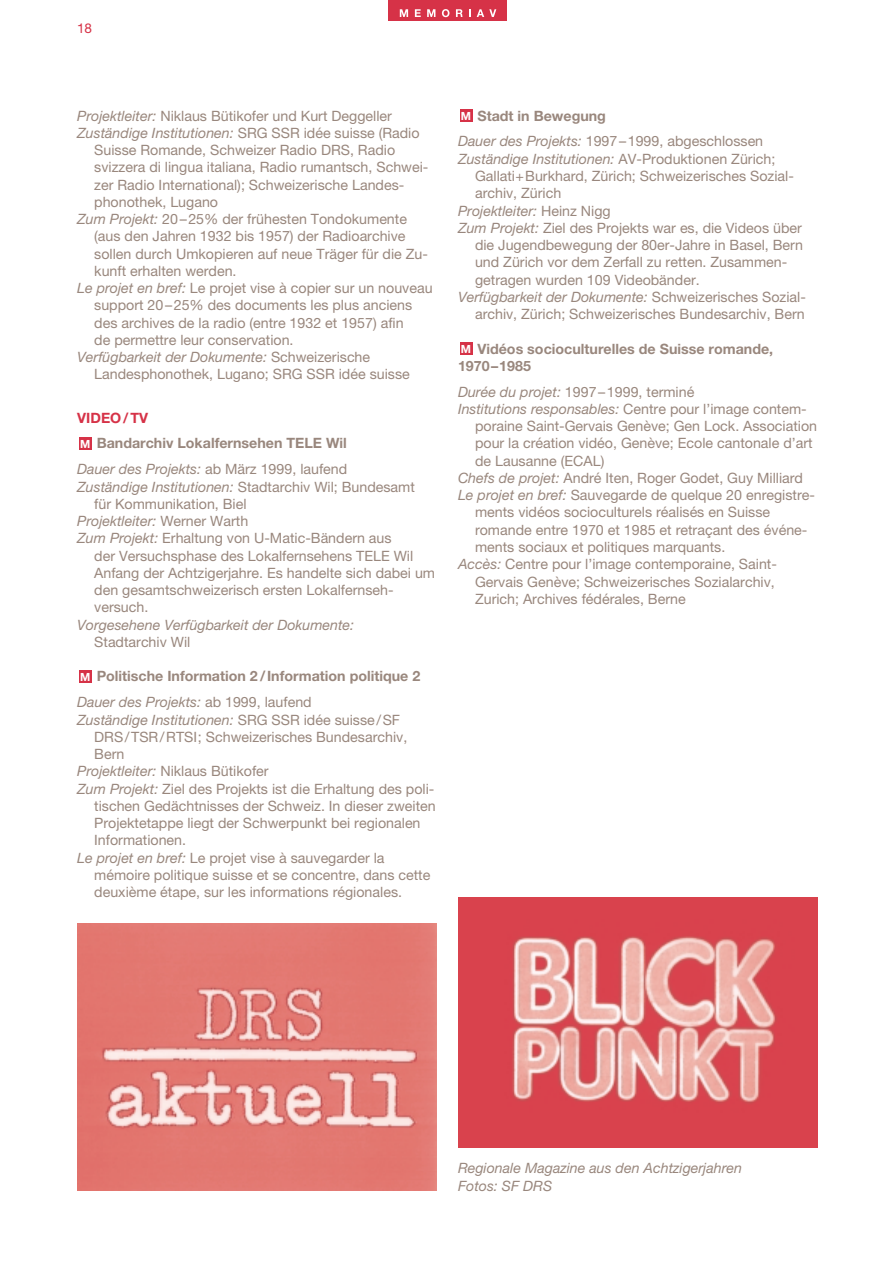
<style>
.page{position:relative;width:893px;height:1262px;background:#fff}
.page>*{position:absolute;margin:0;border:0;box-sizing:border-box;transform-origin:0 0}
.t1{font:14.25px/26px "Helvetica Neue";color:#99877d}
.t2{font:italic 14.25px/17.2px "Helvetica Neue";color:#99877d}
.t3{font:700 14.25px/26px "Helvetica Neue";color:#99877d}
.t4{font:700 14.25px "Helvetica Neue";color:#d63247}
.t5{font:13.5px "Helvetica Neue";color:#d63247}
.t6{font:700 11.25px "Helvetica Neue";color:#fff}
.s1{font-style:italic}
.s2{font-style:normal}
.s3{font-weight:400;font-style:italic}
.s4{font-weight:400}
.s5{font-weight:700}
</style>
<div class="page">
<div style="left:388px;top:0;width:118px;height:21px;background:#d63247"></div>
<svg style="left:400px;top:9px;width:8px;height:8px"></svg>
<svg style="left:415px;top:9px;width:6px;height:8px"></svg>
<svg style="left:427px;top:9px;width:8px;height:8px"></svg>
<svg style="left:442px;top:9px;width:7px;height:8px"></svg>
<svg style="left:456px;top:9px;width:6px;height:8px"></svg>
<svg style="left:476px;top:9px;width:20px;height:8px"></svg>
<div style="left:459px;top:342px;width:13px;height:13px;background:#d63247"></div>
<div style="left:459px;top:109px;width:13px;height:13px;background:#d63247"></div>
<div style="left:79px;top:670px;width:13px;height:12px;background:#d63247"></div>
<div style="left:79px;top:437px;width:13px;height:13px;background:#d63247"></div>
<img style="left:77px;top:923px;width:359px;height:267px">
<img style="left:458px;top:897px;width:359px;height:250px">
<p class="t5" style="left:77px;top:23px;width:16px">18</p>
<p class="t1" style="left:77px;top:104px;width:316px"><span class="s1">Projektleiter:</span> Niklaus Bütikofer und Kurt Deggeller</p>
<p class="t2" style="left:77px;top:126px;width:344px">Zuständige Institutionen: <span class="s2">SRG SSR idée suisse (Radio</span></p>
<p class="t1" style="left:94px;top:139px;width:302px">Suisse Romande, Schweizer Radio DRS, Radio</p>
<p class="t1" style="left:94px;top:156px;width:336px">svizzera di lingua italiana, Radio rumantsch, Schwei-</p>
<p class="t1" style="left:94px;top:173px;width:311px">zer Radio International); Schweizerische Landes-</p>
<p class="t1" style="left:94px;top:190px;width:125px">phonothek, Lugano</p>
<p class="t1" style="left:77px;top:208px;width:331px"><span class="s1">Zum Projekt:</span> 20–25% der frühesten Tondokumente</p>
<p class="t1" style="left:94px;top:225px;width:313px">(aus den Jahren 1932 bis 1957) der Radioarchive</p>
<p class="t1" style="left:94px;top:242px;width:335px">sollen durch Umkopieren auf neue Träger für die Zu-</p>
<p class="t1" style="left:94px;top:259px;width:144px">kunft erhalten werden.</p>
<p class="t1" style="left:77px;top:277px;width:357px"><span class="s1">Le projet en bref:</span> Le projet vise à copier sur un nouveau</p>
<p class="t1" style="left:94px;top:294px;width:319px">support 20–25% des documents les plus anciens</p>
<p class="t1" style="left:94px;top:311px;width:311px">des archives de la radio (entre 1932 et 1957) afin</p>
<p class="t1" style="left:94px;top:328px;width:201px">de permettre leur conservation.</p>
<p class="t2" style="left:77px;top:350px;width:294px">Verfügbarkeit der Dokumente: <span class="s2">Schweizerische</span></p>
<p class="t1" style="left:94px;top:363px;width:317px">Landesphonothek, Lugano; SRG SSR idée suisse</p>
<p class="t4" style="left:77px;top:412px;width:72px">VIDEO /TV</p>
<p class="t3" style="left:77px;top:432px;width:271px;text-align:right">Bandarchiv Lokalfernsehen TELE Wil<br><span class="s3">Dauer des Projekts:</span> <span class="s4">ab März 1999, laufend</span></p>
<p class="t2" style="left:77px;top:479px;width:339px">Zuständige Institutionen: <span class="s2">Stadtarchiv Wil; Bundesamt</span></p>
<p class="t1" style="left:94px;top:492px;width:154px">für Kommunikation, Biel</p>
<p class="t2" style="left:77px;top:514px;width:172px">Projektleiter: <span class="s2">Werner Warth</span></p>
<p class="t1" style="left:77px;top:527px;width:316px"><span class="s1">Zum Projekt:</span> Erhaltung von U-Matic-Bändern aus</p>
<p class="t1" style="left:94px;top:544px;width:320px">der Versuchsphase des Lokalfernsehens TELE Wil</p>
<p class="t1" style="left:94px;top:561px;width:342px">Anfang der Achtzigerjahre. Es handelte sich dabei um</p>
<p class="t1" style="left:94px;top:579px;width:301px">den gesamtschweizerisch ersten Lokalfernseh-</p>
<p class="t1" style="left:94px;top:596px;width:56px">versuch.</p>
<p class="t2" style="left:77px;top:617px;width:278px">Vorgesehene Verfügbarkeit der Dokumente:</p>
<p class="t1" style="left:94px;top:630px;width:98px">Stadtarchiv Wil</p>
<p class="t3" style="left:77px;top:665px;width:344px;text-indent:19px">Politische Information 2 /Information politique 2<br><span class="s3">Dauer des Projekts:</span> <span class="s4">ab 1999, laufend</span></p>
<p class="t2" style="left:77px;top:712px;width:324px">Zuständige Institutionen: <span class="s2">SRG SSR idée suisse/SF</span></p>
<p class="t1" style="left:94px;top:725px;width:314px">DRS/TSR/RTSI; Schweizerisches Bundesarchiv,</p>
<p class="t1" style="left:94px;top:742px;width:32px">Bern</p>
<p class="t1" style="left:77px;top:760px;width:193px"><span class="s1">Projektleiter:</span> Niklaus Bütikofer</p>
<p class="t1" style="left:77px;top:777px;width:358px"><span class="s1">Zum Projekt:</span> Ziel des Projekts ist die Erhaltung des poli-</p>
<p class="t1" style="left:94px;top:794px;width:343px">tischen Gedächtnisses der Schweiz. In dieser zweiten</p>
<p class="t1" style="left:94px;top:811px;width:328px">Projektetappe liegt der Schwerpunkt bei regionalen</p>
<p class="t1" style="left:94px;top:829px;width:93px">Informationen.</p>
<p class="t1" style="left:77px;top:846px;width:309px"><span class="s1">Le projet en bref:</span> Le projet vise à sauvegarder la</p>
<p class="t1" style="left:94px;top:863px;width:337px">mémoire politique suisse et se concentre, dans cette</p>
<p class="t1" style="left:94px;top:880px;width:309px">deuxième étape, sur les informations régionales.</p>
<p class="t6" style="left:80px;top:440px;width:12px">M</p>
<p class="t6" style="left:80px;top:672px;width:12px">M</p>
<p class="t1" style="left:458px;top:104px;width:307px;text-indent:19px"><span class="s5">Stadt in Bewegung<br></span><span class="s1">Dauer des Projekts:</span> 1997–1999, abgeschlossen</p>
<p class="t2" style="left:458px;top:152px;width:319px">Zuständige Institutionen: <span class="s2">AV-Produktionen Zürich;</span></p>
<p class="t1" style="left:475px;top:165px;width:320px">Gallati+Burkhard, Zürich; Schweizerisches Sozial-</p>
<p class="t1" style="left:475px;top:182px;width:88px">archiv, Zürich</p>
<p class="t2" style="left:458px;top:203px;width:154px">Projektleiter: <span class="s2">Heinz Nigg</span></p>
<p class="t1" style="left:458px;top:216px;width:345px"><span class="s1">Zum Projekt:</span> Ziel des Projekts war es, die Videos über</p>
<p class="t1" style="left:475px;top:234px;width:329px">die Jugendbewegung der 80er-Jahre in Basel, Bern</p>
<p class="t1" style="left:475px;top:251px;width:314px">und Zürich vor dem Zerfall zu retten. Zusammen-</p>
<p class="t1" style="left:475px;top:268px;width:226px">getragen wurden 109 Videobänder.</p>
<p class="t2" style="left:458px;top:290px;width:349px">Verfügbarkeit der Dokumente: <span class="s2">Schweizerisches Sozial-</span></p>
<p class="t1" style="left:475px;top:303px;width:331px">archiv, Zürich; Schweizerisches Bundesarchiv, Bern</p>
<p class="t3" style="left:458px;top:341px;width:317px;line-height:17.2px;text-indent:19px">Vidéos socioculturelles de Suisse romande,<br>1970–1985</p>
<p class="t1" style="left:458px;top:380px;width:238px"><span class="s1">Durée du projet:</span> 1997–1999, terminé</p>
<p class="t2" style="left:458px;top:402px;width:350px">Institutions responsables: <span class="s2">Centre pour l’image contem-</span></p>
<p class="t1" style="left:475px;top:415px;width:343px">poraine Saint-Gervais Genève; Gen Lock. Association</p>
<p class="t1" style="left:475px;top:432px;width:339px">pour la création vidéo, Genève; Ecole cantonale d’art</p>
<p class="t1" style="left:475px;top:449px;width:131px">de Lausanne (ECAL)</p>
<p class="t1" style="left:458px;top:466px;width:346px"><span class="s1">Chefs de projet:</span> André Iten, Roger Godet, Guy Milliard</p>
<p class="t1" style="left:458px;top:484px;width:358px"><span class="s1">Le projet en bref:</span> Sauvegarde de quelque 20 enregistre-</p>
<p class="t1" style="left:475px;top:501px;width:296px">ments vidéos socioculturels réalisés en Suisse</p>
<p class="t1" style="left:475px;top:518px;width:334px">romande entre 1970 et 1985 et retraçant des événe-</p>
<p class="t1" style="left:475px;top:535px;width:252px">ments sociaux et politiques marquants.</p>
<p class="t1" style="left:458px;top:553px;width:320px"><span class="s1">Accès:</span> Centre pour l’image contemporaine, Saint-</p>
<p class="t1" style="left:475px;top:570px;width:301px">Gervais Genève; Schweizerisches Sozialarchiv,</p>
<p class="t1" style="left:475px;top:587px;width:212px">Zurich; Archives fédérales, Berne</p>
<p class="t6" style="left:461px;top:112px;width:12px">M</p>
<p class="t6" style="left:461px;top:345px;width:12px">M</p>
<p class="t2" style="left:458px;top:1161px;width:285px">Regionale Magazine aus den Achtzigerjahren<br>Fotos: SF DRS</p>
</div>
